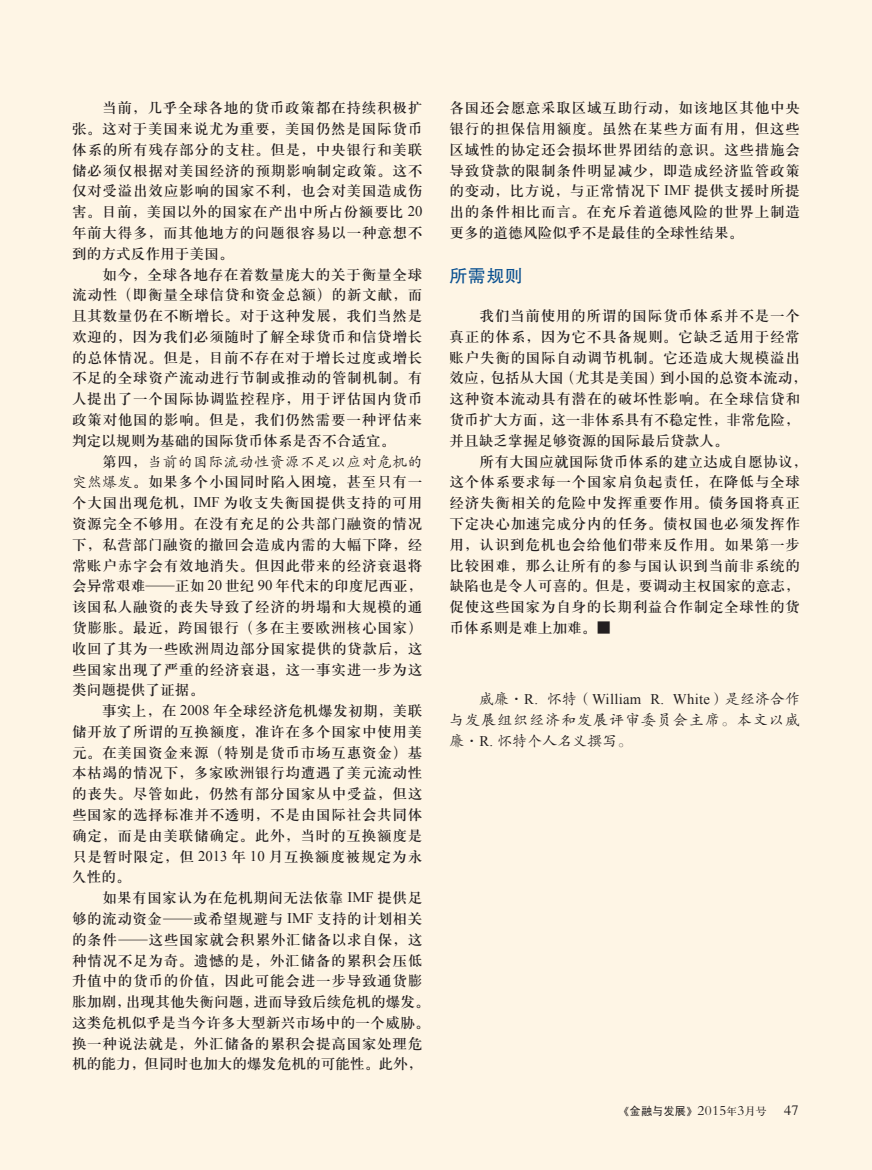
<style>
.page{position:relative;width:872px;height:1170px;background:#fff}
.page>*{position:absolute;margin:0;border:0;box-sizing:border-box;transform-origin:0 0}
.t1{font:17.7px "FZHTJW GB1 0";color:#084f8f}
.t2{font:14.7px/20.7px "H Ya 3 gj";letter-spacing:.04em;color:#231f20;text-align:justify}
.t3{font:14.7px/21px "FZKTK GBK1 0";letter-spacing:.085em;color:#231f20}
.t4{font:14.7px "Times New Roman";letter-spacing:.02em;color:#231f20}
.t5{font:14.7px "FZKTJW GB1 0";letter-spacing:.04em;color:#231f20}
.t6{font:11.55px "Sim Hei";color:#231f20}
.s1{font-family:"Times New Roman"}
.s2{font-family:"H Ya 3 gj"}
.s3{font-family:"FZKTJW GB1 0"}
.s4{font-family:"FZKTK GBK1 0"}
.s5{font-family:"FZHTJW GB1 0";font-size:10.05px}
.s6{font-family:"FZBSJW GB1 0";font-size:14.25px}
.s7{font-family:"FZS3 JW GB1 0";font-size:10.2px}
.s8{font-family:"FZS3 JW GB1 0";font-size:10.65px}
.s9{font-family:"Times";font-size:14.55px}
</style>
<div class="page">
<div style="left:0;top:0;width:872px;height:1169px;background:#fef5e5"></div>
<p class="t2" style="left:72px;top:97px;width:352px;text-indent:30px">当前，几乎全球各地的货币政策都在持续积极扩张。这对于美国来说尤为重要，美国仍然是国际货币体系的所有残存部分的支柱。但是，中央银行和美联储必须仅根据对美国经济的预期影响制定政策。这不仅对受溢出效应影响的国家不利，也会对美国造成伤害。目前，美国以外的国家在产出中所占份额要比 <span class="s1">20</span>年前大得多，而其他地方的问题很容易以一种意想不到的方式反作用于美国。</p>
<p class="t2" style="left:72px;top:264px;width:352px;text-indent:30px">如今，全球各地存在着数量庞大的关于衡量全球流动性（即衡量全球信贷和资金总额）的新文献，而且其数量仍在不断增长。对于这种发展，我们当然是欢迎的，因为我们必须随时了解全球货币和信贷增长的总体情况。但是，目前不存在对于增长过度或增长不足的全球资产流动进行节制或推动的管制机制。有人提出了一个国际协调监控程序，用于评估国内货币政策对他国的影响。但是，我们仍然需要一种评估来判定以规则为基础的国际货币体系是否不合适宜。</p>
<p class="t5" style="left:102px;top:454px;width:322px"><span class="s2">第四，</span>当前的国际流动性资源不足以应对危机的</p>
<p class="t2" style="left:72px;top:471px;width:352px"><span class="s3">突然爆发</span>。如果多个小国同时陷入困境，甚至只有一个大国出现危机，<span class="s1">IMF</span> 为收支失衡国提供支持的可用资源完全不够用。在没有充足的公共部门融资的情况下，私营部门融资的撤回会造成内需的大幅下降，经常账户赤字会有效地消失。但因此带来的经济衰退将会异常艰难<span class="s3">—</span>正如 <span class="s1">20</span> 世纪 <span class="s1">90</span> 年代末的印度尼西亚，该国私人融资的丧失导致了经济的坍塌和大规模的通货膨胀。最近，跨国银行（多在主要欧洲核心国家）收回了其为一些欧洲周边部分国家提供的贷款后，这些国家出现了严重的经济衰退，这一事实进一步为这类问题提供了证据。</p>
<p class="t2" style="left:72px;top:700px;width:352px;text-indent:30px">事实上，在 <span class="s1">2008</span> 年全球经济危机爆发初期，美联储开放了所谓的互换额度，准许在多个国家中使用美元。在美国资金来源（特别是货币市场互惠资金）基本枯竭的情况下，多家欧洲银行均遭遇了美元流动性的丧失。尽管如此，仍然有部分国家从中受益，但这些国家的选择标准并不透明，不是由国际社会共同体确定，而是由美联储确定。此外，当时的互换额度是只是暂时限定，但 <span class="s1">2013</span> 年 <span class="s1">10</span> 月互换额度被规定为永久性的。</p>
<p class="t2" style="left:72px;top:887px;width:359px;text-align:left;text-indent:30px">如果有国家认为在危机期间无法依靠 <span class="s1">IMF</span> 提供足够的流动资金<span class="s3">—</span>或希望规避与 <span class="s1">IMF</span> 支持的计划相关的条件<span class="s3">—</span>这些国家就会积累外汇储备以求自保，这种情况不足为奇。遗憾的是，外汇储备的累积会压低升值中的货币的价值，因此可能会进一步导致通货膨胀加剧，出现其他失衡问题，进而导致后续危机的爆发。这类危机似乎是当今许多大型新兴市场中的一个威胁。换一种说法就是，外汇储备的累积会提高国家处理危机的能力，但同时也加大的爆发危机的可能性。此外，</p>
<p class="t2" style="left:449px;top:97px;width:352px">各国还会愿意采取区域互助行动，如该地区其他中央银行的担保信用额度。虽然在某些方面有用，但这些区域性的协定还会损坏世界团结的意识。这些措施会导致贷款的限制条件明显减少，即造成经济监管政策的变动，比方说，与正常情况下 <span class="s1">IMF</span> 提供支援时所提出的条件相比而言。在充斥着道德风险的世界上制造更多的道德风险似乎不是最佳的全球性结果。</p>
<p class="t1" style="left:449px;top:266px;width:75px">所需规则</p>
<p class="t2" style="left:449px;top:305px;width:359px;text-align:left;text-indent:30px">我们当前使用的所谓的国际货币体系并不是一个真正的体系，因为它不具备规则。它缺乏适用于经常账户失衡的国际自动调节机制。它还造成大规模溢出效应，包括从大国（尤其是美国）到小国的总资本流动，这种资本流动具有潜在的破坏性影响。在全球信贷和货币扩大方面，这一非体系具有不稳定性，非常危险，并且缺乏掌握足够资源的国际最后贷款人。</p>
<p class="t2" style="left:449px;top:451px;width:359px;text-align:left;text-indent:30px">所有大国应就国际货币体系的建立达成自愿协议，这个体系要求每一个国家肩负起责任，在降低与全球经济失衡相关的危险中发挥重要作用。债务国将真正下定决心加速完成分内的任务。债权国也必须发挥作用，认识到危机也会给他们带来反作用。如果第一步比较困难，那么让所有的参与国认识到当前非系统的缺陷也是令人可喜的。但是，要调动主权国家的意志，促使这些国家为自身的长期利益合作制定全球性的货币体系则是难上加难。■</p>
<p class="t4" style="left:479px;top:689px;width:322px"><span class="s4">威廉</span><span class="s3">·</span>R. <span class="s4">怀特（</span>William R. White<span class="s4">）是经济合作</span></p>
<p class="t3" style="left:449px;top:710px;width:352px">与发展组织经济和发展评审委员会主席。本文以威廉<span class="s3">·</span><span class="s1">R.</span> 怀特个人名义撰写。</p>
<p class="t6" style="left:620px;top:1105px;width:180px"><span class="s5">《</span>金融与发展<span class="s5">》</span> <span class="s6">2015</span><span class="s7">年</span><span class="s6">3</span><span class="s8">月号</span> <span class="s9">47</span></p>
</div>
